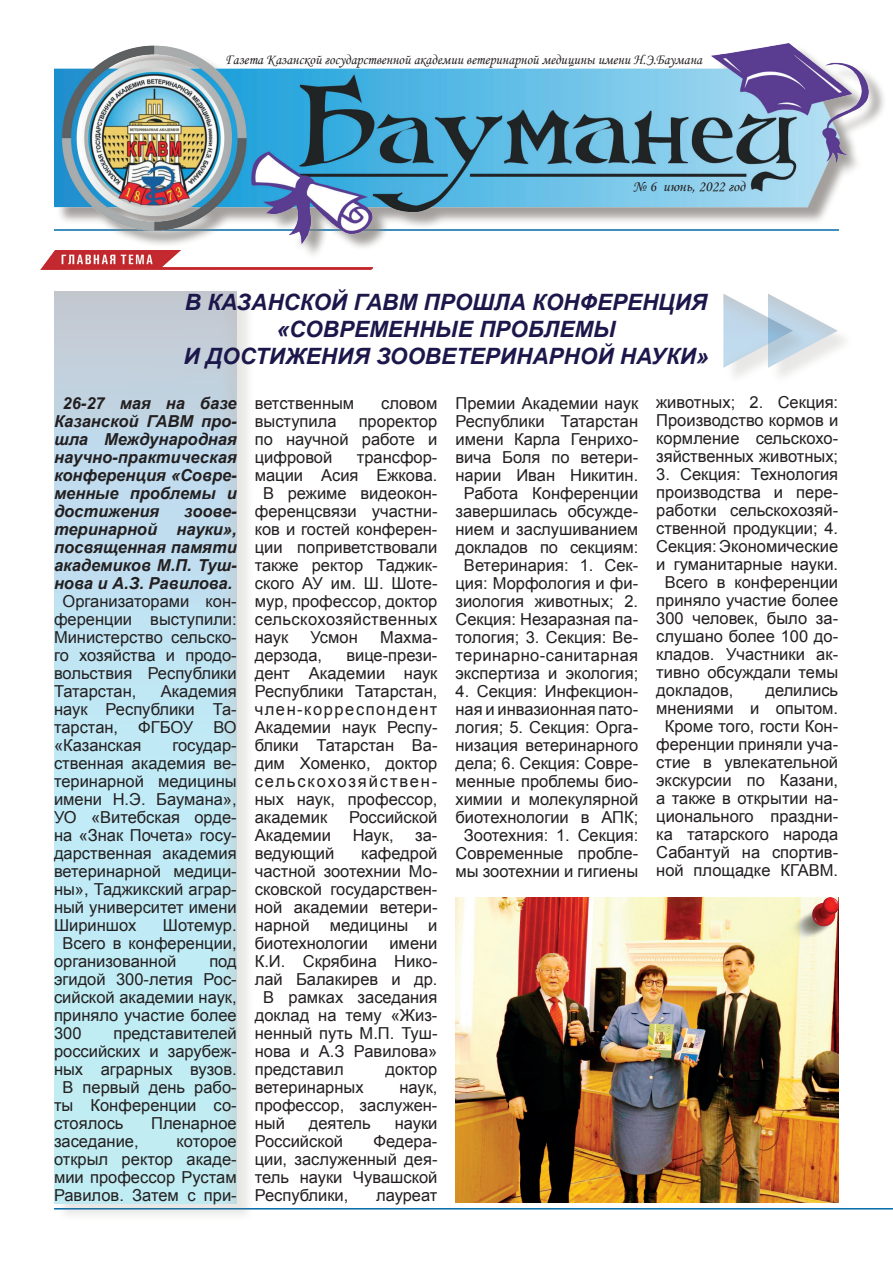
<style>
.page{position:relative;width:893px;height:1263px;background:#fff}
.page>*{position:absolute;margin:0;border:0;box-sizing:border-box;transform-origin:0 0}
.t1{font:italic 700 22.5px/27px "Arial";color:#1c174b;text-align:center}
.t2{font:16.5px/18px "Arial";color:#231f20;text-align:justify}
.t3{font:italic 700 16.5px/18px "Arial";color:#231f20;text-align:justify}
.t4{font:16.5px "Arial";letter-spacing:.025em;color:#231f20}
.t5{font:15px "Monotype Corsiva";color:#231f20}
.t6{font:14.55px "Monotype Corsiva";color:#231f20;scale:.95 1}
</style>
<div class="page">
<img style="left:455px;top:898px;width:384px;height:304px">
<img style="left:54px;top:43px;width:815px;height:200px">
<hr style="left:54px;top:1208px;width:839px;height:1px;background:#006aa8">
<img style="left:41px;top:251px;width:332px;height:18px">
<div style="left:766px;top:292px;width:74px;height:77px;background:#84807c;opacity:.75"></div>
<div style="left:56px;top:294px;width:200px;height:928px;background:#f3f3f3"></div>
<div style="left:54px;top:290px;width:186px;height:914px;background:#84807c;opacity:.75"></div>
<img style="left:790px;top:898px;width:48px;height:42px">
<div style="left:725px;top:297px;width:86px;height:89px;background:#84807c;opacity:.75"></div>
<div style="left:722px;top:292px;width:73px;height:77px;background:#84807c;opacity:.75"></div>
<p class="t6" style="left:225px;top:50px;width:503px">Газета Казанской государственной академии ветеринарной медицины имени Н.Э.Баумана</p>
<p class="t5" style="left:633px;top:177px;width:114px">№ 6 июнь, 2022 год</p>
<h1 class="t1" style="left:184px;top:289px;width:527px">В КАЗАНСКОЙ ГАВМ ПРОШЛА КОНФЕРЕНЦИЯ «СОВРЕМЕННЫЕ ПРОБЛЕМЫ<br>И ДОСТИЖЕНИЯ ЗООВЕТЕРИНАРНОЙ НАУКИ»</h1>
<p class="t3" style="left:54px;top:395px;width:184px;text-indent:8px">26-27 мая на базе Казанской ГАВМ про&shy;шла Международная научно-практическая конференция «Совре&shy;менные проблемы и достижения</p>
<p class="t2" style="left:656px;top:393px;width:183px">животных; 2. Секция:<br>Производство кормов и кормление сельскохо&shy;зяйственных животных;</p>
<p class="t2" style="left:656px;top:465px;width:183px">3. Секция: Технология</p>
<p class="t2" style="left:656px;top:483px;width:183px">производства и пере-</p>
<p class="t2" style="left:656px;top:501px;width:183px">работки сельскохозяй-</p>
<p class="t2" style="left:656px;top:519px;width:183px">ственной продукции; 4.</p>
<p class="t2" style="left:656px;top:537px;width:183px">Секция: Экономические</p>
<p class="t2" style="left:656px;top:555px;width:183px">и гуманитарные науки.</p>
<p class="t2" style="left:665px;top:573px;width:175px">Всего в конференции</p>
<p class="t2" style="left:656px;top:591px;width:183px">приняло участие более</p>
<p class="t2" style="left:656px;top:609px;width:183px">300 человек, было за-</p>
<p class="t2" style="left:656px;top:627px;width:183px">слушано более 100 до-</p>
<p class="t2" style="left:656px;top:645px;width:183px">кладов. Участники ак-</p>
<p class="t2" style="left:656px;top:663px;width:183px">тивно обсуждали темы</p>
<p class="t2" style="left:656px;top:681px;width:79px">докладов,</p>
<p class="t2" style="left:455px;top:394px;width:184px;text-align:center">Премии Академии наук<br>Республики Татарстан имени Карла Генрихо&shy;вича Боля по ветери&shy;нарии Иван Никитин.<br>Работа Конференции завершилась обсужде&shy;нием и заслушиванием докладов по секциям:<br>Ветеринария: 1. Сек&shy;ция: Морфология и фи&shy;зиология животных; 2.<br>Секция: Незаразная па&shy;тология; 3. Секция: Ве&shy;теринарно-санитарная экспертиза и экология;</p>
<p class="t2" style="left:455px;top:683px;width:184px;text-align:center">4. Секция: Инфекцион&shy;ная и инвазионная пато&shy;логия; 5. Секция: Орга&shy;низация ветеринарного дела; 6. Секция: Совре&shy;менные проблемы био&shy;химии и молекулярной биотехнологии в АПК;<br>Зоотехния: 1. Секция:<br>Современные пробле&shy;мы зоотехнии и гигиены</p>
<p class="t2" style="left:255px;top:394px;width:101px">ветственным</p>
<p class="t2" style="left:381px;top:394px;width:58px">словом</p>
<p class="t2" style="left:255px;top:412px;width:83px">выступила</p>
<p class="t2" style="left:255px;top:412px;width:184px;text-indent:104px">проректор по научной работе и цифровой</p>
<p class="t2" style="left:357px;top:448px;width:82px">трансфор-</p>
<p class="t2" style="left:255px;top:466px;width:184px">мации Асия Ежкова.</p>
<p class="t2" style="left:263px;top:484px;width:176px">В режиме видеокон-</p>
<p class="t2" style="left:255px;top:502px;width:184px">ференцсвязи участни-</p>
<p class="t2" style="left:255px;top:520px;width:184px">ков и гостей конферен-</p>
<p class="t2" style="left:255px;top:538px;width:184px">ции поприветствовали</p>
<p class="t2" style="left:255px;top:556px;width:184px">также ректор Таджик-</p>
<p class="t2" style="left:255px;top:574px;width:184px">ского АУ им. Ш. Шоте-</p>
<p class="t2" style="left:255px;top:592px;width:184px">мур, профессор, доктор</p>
<p class="t4" style="left:255px;top:608px;width:184px">сельскохозяйственных</p>
<p class="t2" style="left:255px;top:628px;width:35px">наук</p>
<p class="t2" style="left:311px;top:628px;width:49px">Усмон</p>
<p class="t2" style="left:380px;top:628px;width:59px">Махма-</p>
<p class="t2" style="left:255px;top:646px;width:69px">дерзода,</p>
<p class="t3" style="left:54px;top:503px;width:184px;text-indent:130px">зоове&shy;теринарной науки», посвященная памяти академиков М.П. Туш&shy;нова и А.З. Равилова.</p>
<p class="t2" style="left:54px;top:592px;width:184px;text-indent:8px">Организаторами кон&shy;ференции выступили:<br>Министерство сельско&shy;го хозяйства и продо&shy;вольствия Республики Татарстан,</p>
<p class="t2" style="left:255px;top:646px;width:184px;text-indent:92px">вице-прези&shy;дент Академии наук Республики Татарстан, член-корреспондент Академии наук Респу&shy;блики Татарстан Ва&shy;дим Хоменко, доктор сельскохозяйствен&shy;ных наук, профессор, академик</p>
<p class="t2" style="left:54px;top:682px;width:184px;text-indent:107px">Академия наук Республики Та&shy;тарстан, ФГБОУ ВО «Казанская</p>
<p class="t2" style="left:656px;top:681px;width:183px;text-align:right">делились<br>мнениями и опытом.<br>Кроме того, гости Кон&shy;ференции приняли уча&shy;стие в увлекательной экскурсии по Казани, а также в открытии на&shy;ционального праздни&shy;ка татарского народа<br>Сабантуй на спортив&shy;ной площадке КГАВМ.</p>
<p class="t2" style="left:54px;top:736px;width:184px;text-indent:118px">государ&shy;ственная академия ве&shy;теринарной медицины имени Н.Э. Баумана», УО «Витебская орде&shy;на «Знак Почета» госу&shy;дарственная академия ветеринарной медици&shy;ны», Таджикский аграр&shy;ный университет имени Шириншох</p>
<p class="t2" style="left:349px;top:808px;width:90px">Российской</p>
<p class="t2" style="left:255px;top:826px;width:78px">Академии</p>
<p class="t2" style="left:353px;top:826px;width:42px">Наук,</p>
<p class="t2" style="left:415px;top:826px;width:24px">за-</p>
<p class="t2" style="left:255px;top:844px;width:81px">ведующий</p>
<p class="t2" style="left:255px;top:844px;width:184px;text-indent:106px">кафедрой частной зоотехнии Мо&shy;сковской государствен&shy;ной академии ветери&shy;нарной медицины и биотехнологии</p>
<p class="t2" style="left:163px;top:916px;width:75px">Шотемур.</p>
<p class="t2" style="left:63px;top:934px;width:176px">Всего в конференции,</p>
<p class="t2" style="left:54px;top:952px;width:124px">организованной</p>
<p class="t2" style="left:389px;top:934px;width:50px">имени</p>
<p class="t2" style="left:255px;top:952px;width:184px">К.И. Скрябина Нико-</p>
<p class="t2" style="left:255px;top:970px;width:184px">лай Балакирев и др.</p>
<p class="t2" style="left:263px;top:988px;width:176px">В рамках заседания</p>
<p class="t2" style="left:255px;top:1006px;width:184px">доклад на тему «Жиз-</p>
<p class="t2" style="left:255px;top:1024px;width:184px">ненный путь М.П. Туш-</p>
<p class="t2" style="left:255px;top:1042px;width:184px">нова и А.З Равилова»</p>
<p class="t2" style="left:255px;top:1060px;width:90px">представил</p>
<p class="t2" style="left:386px;top:1060px;width:53px">доктор</p>
<p class="t2" style="left:255px;top:1078px;width:110px">ветеринарных</p>
<p class="t2" style="left:54px;top:952px;width:184px;text-indent:155px">под эгидой 300-летия Рос&shy;сийской академии наук, приняло участие более 300</p>
<p class="t2" style="left:113px;top:1024px;width:125px">представителей</p>
<p class="t2" style="left:54px;top:1042px;width:184px">российских и зарубеж-</p>
<p class="t2" style="left:54px;top:1060px;width:184px">ных аграрных вузов.</p>
<p class="t2" style="left:63px;top:1078px;width:176px">В первый день рабо-</p>
<p class="t2" style="left:54px;top:1096px;width:184px">ты Конференции со-</p>
<p class="t2" style="left:54px;top:1114px;width:71px">стоялось</p>
<p class="t2" style="left:151px;top:1114px;width:87px">Пленарное</p>
<p class="t2" style="left:54px;top:1132px;width:86px">заседание,</p>
<p class="t2" style="left:255px;top:1078px;width:184px;text-indent:145px">наук, профессор, заслужен&shy;ный</p>
<p class="t2" style="left:309px;top:1114px;width:63px">деятель</p>
<p class="t2" style="left:395px;top:1114px;width:44px">науки</p>
<p class="t2" style="left:255px;top:1132px;width:90px">Российской</p>
<p class="t2" style="left:255px;top:1132px;width:184px;text-indent:119px">Федера&shy;ции, заслуженный дея&shy;тель науки Чувашской Республики,</p>
<p class="t2" style="left:54px;top:1132px;width:184px;text-indent:122px">которое открыл ректор акаде&shy;мии профессор Рустам Равилов. Затем с при-</p>
<p class="t2" style="left:376px;top:1186px;width:63px">лауреат</p>
</div>
